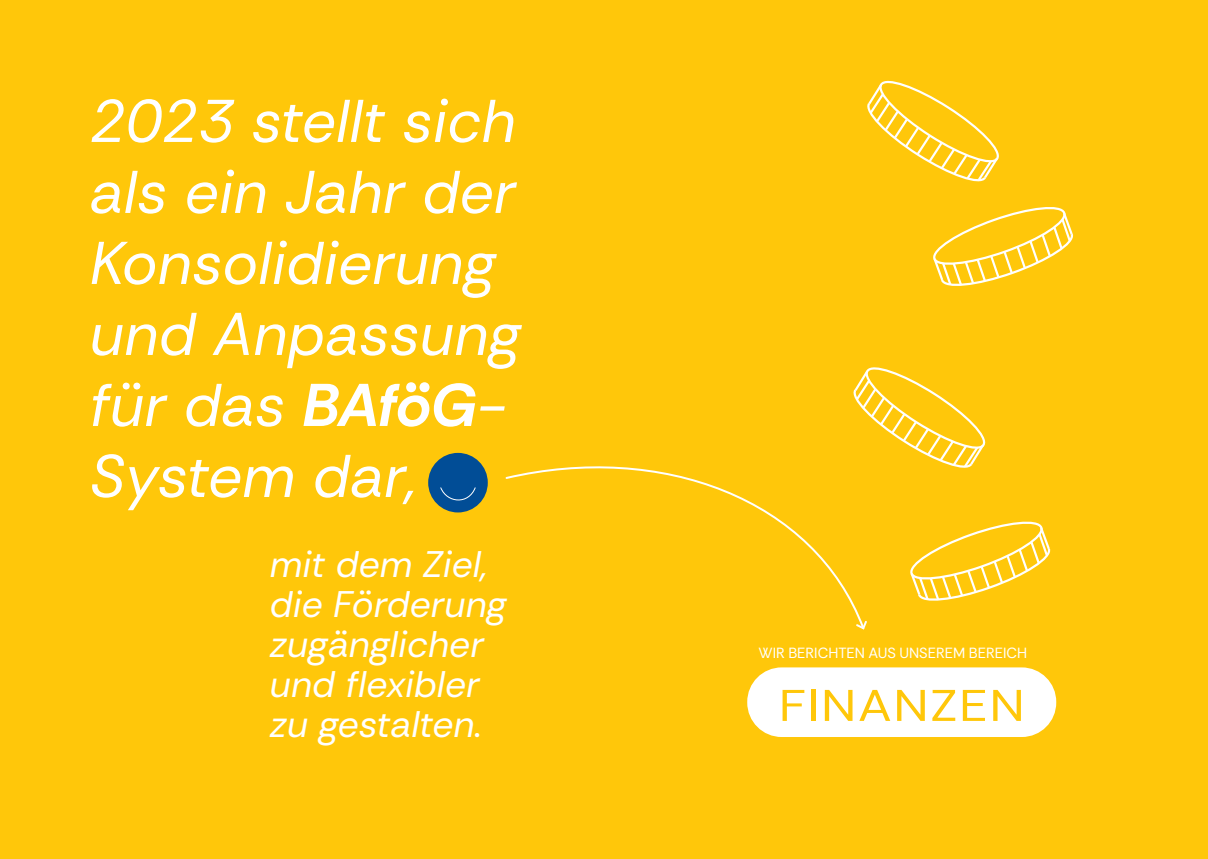
<style>
.page{position:relative;width:1208px;height:859px;background:#ffc70a}
.page>*{position:absolute;margin:0;border:0;box-sizing:border-box;transform-origin:0 0}
.t1{font:italic 60.2px/71px "Rethink Sans";color:#fff}
.t2{font:44.3px "Rethink Sans";letter-spacing:.03em;color:#ffc70a;scale:1.15 1}
.t3{font:italic 37px/40px "Rethink Sans";color:#fff}
.t4{font:14.7px "Rethink Sans";color:#fff}
</style>
<div class="page">
<div style="left:747px;top:667px;width:309px;height:70px;background:#fff;border-radius:34px"></div>
<svg style="left:910px;top:521px;width:141px;height:80px"></svg>
<svg style="left:853px;top:367px;width:133px;height:101px"></svg>
<svg style="left:933px;top:207px;width:140px;height:79px"></svg>
<svg style="left:867px;top:80px;width:132px;height:102px"></svg>
<svg style="left:505px;top:442px;width:361px;height:177px"></svg>
<svg style="left:856px;top:619px;width:11px;height:11px"></svg>
<div style="left:428px;top:453px;width:60px;height:59px;background:#014d96;border-radius:50%"></div>
<svg style="left:440px;top:487px;width:36px;height:14px"></svg>
<p class="t1" style="left:90px;top:85px;width:433px">2023 stellt sich als ein Jahr der<br>Konsolidierung und Anpassung für das BAföG-<br>System dar,</p>
<p class="t3" style="left:270px;top:544px;width:238px">mit dem Ziel, die Förderung zugänglicher und flexibler zu gestalten.</p>
<p class="t4" style="left:758px;top:644px;width:270px">WIR BERICHTEN AUS UNSEREM BEREICH</p>
<p class="t2" style="left:779px;top:678px;width:215px">FINANZEN</p>
</div>
